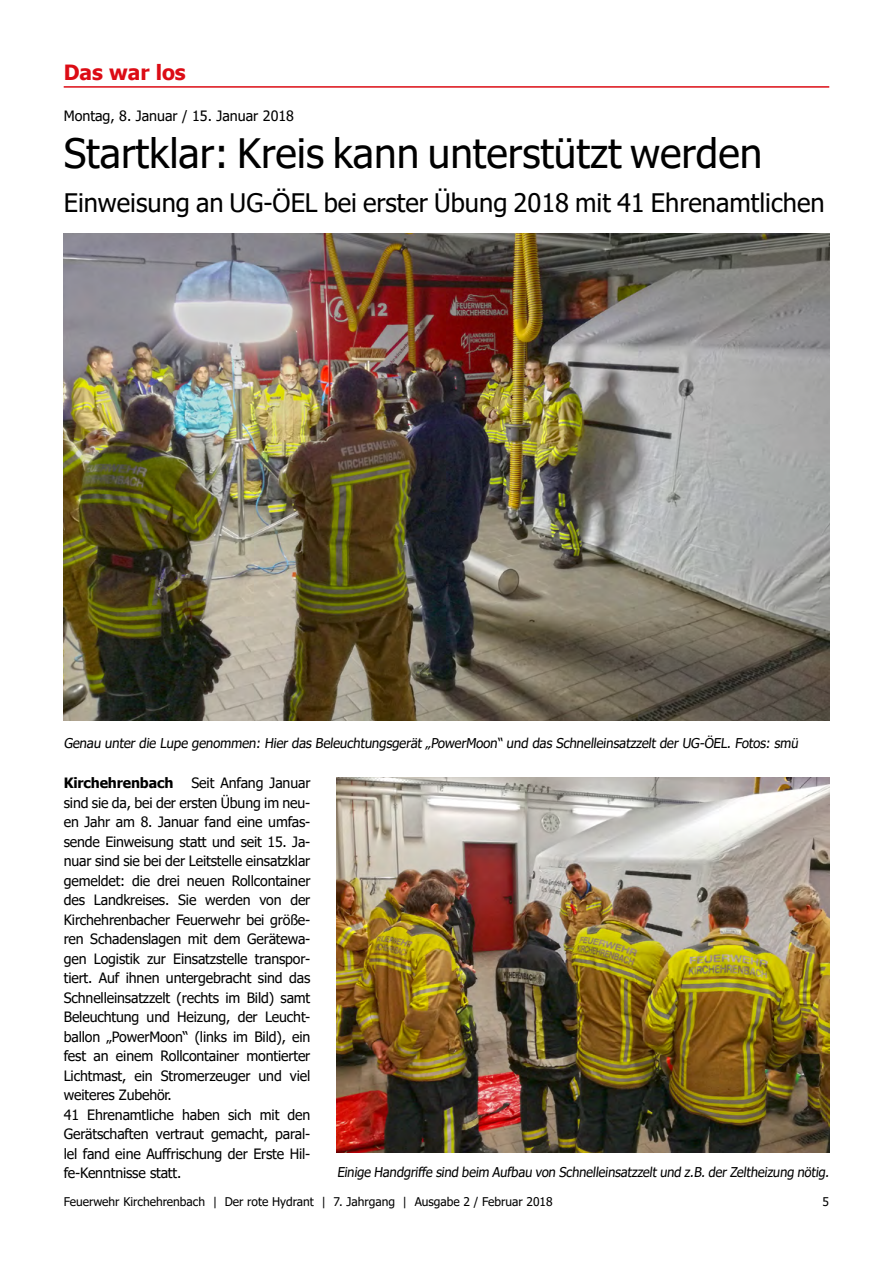
<style>
.page{position:relative;width:893px;height:1263px;background:#fff}
.page>*{position:absolute;margin:0;border:0;box-sizing:border-box;transform-origin:0 0}
.t1{font:40.5px "Tahoma";color:#000}
.t2{font:25.5px "Tahoma";color:#000}
.t3{font:700 21px "Tahoma";color:#dc0c15}
.t4{font:14.25px/19.5px "Tahoma";letter-spacing:-.01em;color:#000}
.t5{font:700 14.25px "Tahoma";letter-spacing:-.01em;color:#000}
.t6{font:13.5px "Tahoma";color:#000}
.t7{font:13.5px "Tahoma";color:#000;scale:.96 1}
.t8{font:12px "Tahoma";color:#000}
</style>
<div class="page">
<hr style="left:64px;top:86px;width:765px;height:2px;background:#dc0c15">
<img style="left:64px;top:234px;width:765px;height:487px">
<img style="left:337px;top:777px;width:492px;height:375px">
<h3 class="t3" style="left:64px;top:57px;width:124px">Das war los</h3>
<p class="t4" style="left:64px;top:107px;width:232px">Montag, 8. Januar / 15. Januar 2018</p>
<h1 class="t1" style="left:64px;top:126px;width:700px">Startklar: Kreis kann unterstützt werden</h1>
<h2 class="t2" style="left:64px;top:186px;width:762px">Einweisung an UG-ÖEL bei erster Übung 2018 mit 41 Ehrenamtlichen</h2>
<p class="t6" style="left:64px;top:734px;width:738px">Genau unter die Lupe genommen: Hier das Beleuchtungsgerät „PowerMoon“ und das Schnelleinsatzzelt der UG-ÖEL. Fotos: smü</p>
<p class="t4" style="left:64px;top:774px;width:248px;text-indent:128px">Seit Anfang Januar sind sie da, bei der ersten Übung im neu&shy;en Jahr am 8. Januar fand eine umfas&shy;sende Einweisung statt und seit 15. Ja&shy;nuar sind sie bei der Leitstelle einsatzklar gemeldet: die drei neuen Rollcontainer des Landkreises. Sie werden von der Kirchehrenbacher Feuerwehr bei größe&shy;ren Schadenslagen mit dem Gerätewa&shy;gen Logistik zur Einsatzstelle transpor&shy;tiert. Auf ihnen untergebracht sind das Schnelleinsatzzelt (rechts im Bild) samt Beleuchtung und Heizung, der Leucht&shy;ballon „PowerMoon“ (links im Bild), ein fest an einem Rollcontainer montierter Lichtmast, ein Stromerzeuger und viel weiteres Zubehör.<br>41 Ehrenamtliche haben sich mit den Gerätschaften vertraut gemacht, paral&shy;lel fand eine Auffrischung der Erste Hil&shy;fe-Kenntnisse statt.</p>
<p class="t5" style="left:64px;top:773px;width:111px">Kirchehrenbach</p>
<p class="t7" style="left:337px;top:1163px;width:517px">Einige Handgriffe sind beim Aufbau von Schnelleinsatzzelt und z.B. der Zeltheizung nötig.</p>
<p class="t8" style="left:64px;top:1194px;width:490px">Feuerwehr Kirchehrenbach | Der rote Hydrant | 7. Jahrgang | Ausgabe 2 / Februar 2018</p>
<p class="t8" style="left:823px;top:1194px;width:8px">5</p>
</div>
